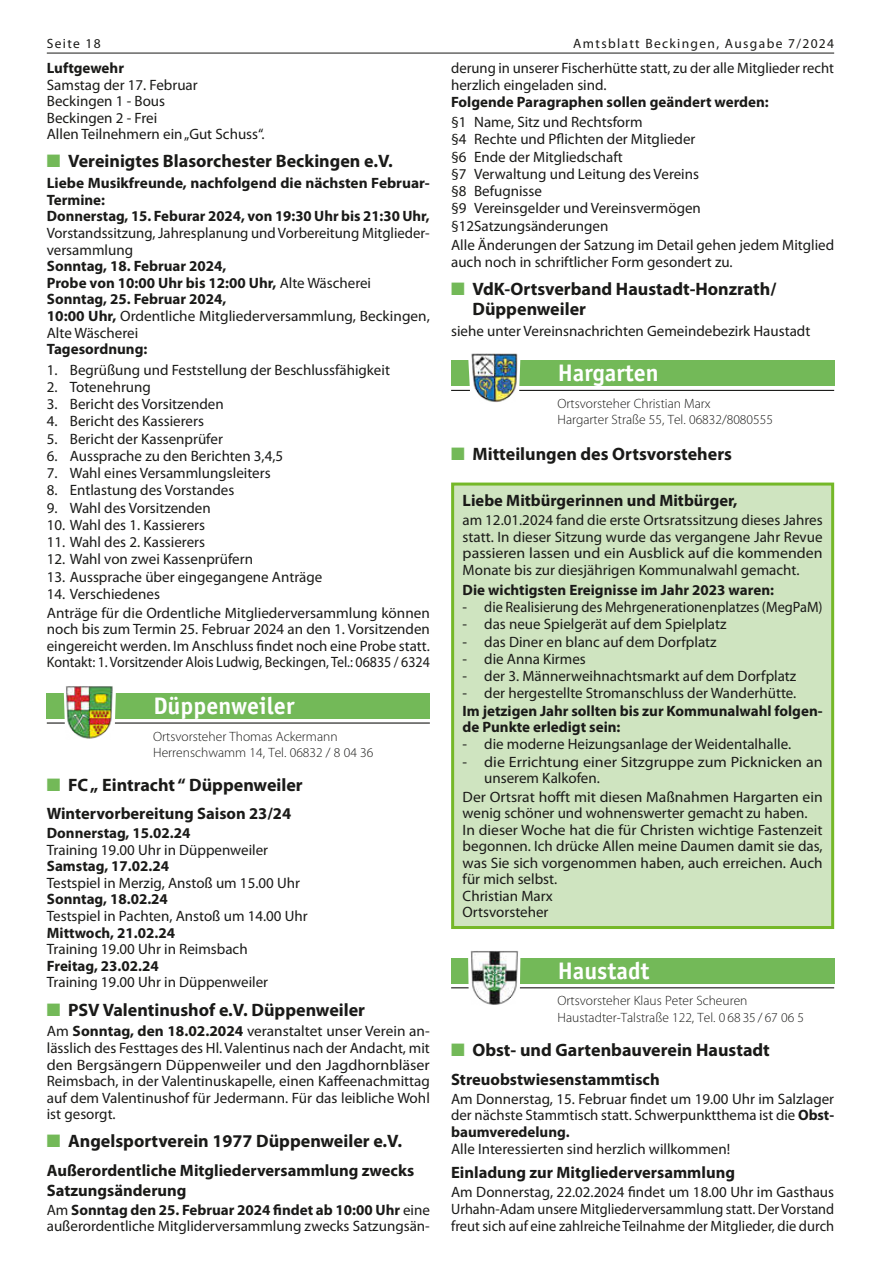
<style>
.page{position:relative;width:881px;height:1263px;background:#fff}
.page>*{position:absolute;margin:0;border:0;box-sizing:border-box;transform-origin:0 0}
.t1{font:700 24px "Officina Sans LT";color:#fff}
.t2{font:700 18px/19.8px "Myriad Pro";color:#1a1a18}
.t3{font:700 16.5px/20px "Myriad Pro";color:#1a1a18}
.t4{font:15px/16.6px "Myriad Pro";color:#1a1a18}
.t5{font:700 15px/16.6px "Myriad Pro";color:#1a1a18}
.t6{font:15px/16.5px "Myriad Pro";color:#1a1a18;scale:1.04 1}
.t7{font:300 13.5px/16.2px "Myriad Pro";color:#1a1a18}
.t8{font:13.5px "Myriad Pro";letter-spacing:.1em;color:#1a1a18}
.s1{color:#73b958}
.s2{font-weight:400}
.s3{font-weight:700}
</style>
<div class="page">
<hr style="left:47px;top:53px;width:786px;height:1px;background:#1a1a18">
<div style="left:451px;top:361px;width:382px;height:25px;background:#73b958"></div>
<hr style="left:451px;top:390px;width:382px;height:1px;background:#1a1a18">
<svg style="left:468px;top:360px;width:52px;height:31px"></svg>
<img style="left:470px;top:353px;width:48px;height:50px">
<div style="left:452px;top:484px;width:380px;height:443px;background:#cfe4c0"></div>
<div style="left:451px;top:482px;width:382px;height:447px;border:3px solid #75b828"></div>
<div style="left:451px;top:958px;width:382px;height:26px;background:#73b958"></div>
<hr style="left:451px;top:987px;width:382px;height:1px;background:#1a1a18">
<svg style="left:468px;top:951px;width:52px;height:38px"></svg>
<img style="left:470px;top:951px;width:48px;height:54px">
<div style="left:47px;top:693px;width:382px;height:26px;background:#73b958"></div>
<hr style="left:47px;top:722px;width:382px;height:2px;background:#1a1a18">
<svg style="left:64px;top:693px;width:52px;height:31px"></svg>
<img style="left:66px;top:686px;width:48px;height:53px">
<p class="t8" style="left:47px;top:35px;width:55px">Seite 18</p>
<p class="t8" style="left:573px;top:35px;width:262px">Amtsblatt Beckingen, Ausgabe 7/2024</p>
<p class="t4" style="left:451px;top:59px;width:384px">derung in unserer Fischerhütte statt, zu der alle Mitglieder recht herzlich eingeladen sind.</p>
<p class="t5" style="left:451px;top:93px;width:319px">Folgende Paragraphen sollen geändert werden:</p>
<p class="t4" style="left:451px;top:113px;width:251px;line-height:17.2px">§1 Name, Sitz und Rechtsform<br>§4 Rechte und Pflichten der Mitglieder §6 Ende der Mitgliedschaft<br>§7 Verwaltung und Leitung des Vereins §8 Befugnisse<br>§9 Vereinsgelder und Vereinsvermögen §12Satzungsänderungen</p>
<p class="t4" style="left:451px;top:236px;width:384px">Alle Änderungen der Satzung im Detail gehen jedem Mitglied auch noch in schriftlicher Form gesondert zu.</p>
<p class="t2" style="left:472px;top:278px;width:305px;text-indent:-21px"><span class="s1">■</span> VdK-Ortsverband Haustadt-Honzrath/<br>Düppenweiler</p>
<p class="t4" style="left:451px;top:322px;width:360px">siehe unter Vereinsnachrichten Gemeindebezirk Haustadt</p>
<p class="t5" style="left:47px;top:59px;width:79px">Luftgewehr</p>
<p class="t4" style="left:47px;top:76px;width:219px">Samstag der 17. Februar<br>Beckingen 1 - Bous<br>Beckingen 2 - Frei<br>Allen Teilnehmern ein „Gut Schuss“.</p>
<p class="t2" style="left:47px;top:151px;width:346px"><span class="s1">■</span> Vereinigtes Blasorchester Beckingen e.V.</p>
<p class="t5" style="left:47px;top:174px;width:384px">Liebe Musikfreunde, nachfolgend die nächsten Februar-<br>Termine:<br>Donnerstag, 15. Feburar 2024, von 19:30 Uhr bis 21:30 Uhr,</p>
<p class="t4" style="left:47px;top:224px;width:384px">Vorstandssitzung, Jahresplanung und Vorbereitung Mitglieder&shy;versammlung</p>
<p class="t5" style="left:47px;top:257px;width:384px">Sonntag, 18. Februar 2024,<br>Probe von 10:00 Uhr bis 12:00 Uhr, <span class="s2">Alte Wäscherei </span>Sonntag, 25. Februar 2024,<br>10:00 Uhr, <span class="s2">Ordentliche Mitgliederversammlung, Beckingen, Alte Wäscherei</span></p>
<p class="t5" style="left:47px;top:340px;width:102px">Tagesordnung:</p>
<p class="t4" style="left:47px;top:361px;width:344px">1. Begrüßung und Feststellung der Beschlussfähigkeit</p>
<p class="t4" style="left:47px;top:378px;width:106px">2. Totenehrung</p>
<p class="t4" style="left:47px;top:395px;width:178px">3. Bericht des Vorsitzenden</p>
<p class="t4" style="left:47px;top:413px;width:158px">4. Bericht des Kassierers</p>
<p class="t4" style="left:47px;top:430px;width:177px">5. Bericht der Kassenprüfer</p>
<p class="t4" style="left:47px;top:447px;width:238px">6. Aussprache zu den Berichten 3,4,5</p>
<p class="t4" style="left:47px;top:464px;width:225px">7. Wahl eines Versammlungsleiters</p>
<p class="t4" style="left:47px;top:482px;width:189px">8. Entlastung des Vorstandes</p>
<p class="t4" style="left:47px;top:499px;width:165px">9. Wahl des Vorsitzenden</p>
<p class="t4" style="left:47px;top:516px;width:160px">10. Wahl des 1. Kassierers</p>
<p class="t4" style="left:47px;top:533px;width:160px">11. Wahl des 2. Kassierers</p>
<p class="t4" style="left:47px;top:551px;width:208px">12. Wahl von zwei Kassenprüfern</p>
<p class="t4" style="left:47px;top:568px;width:277px">13. Aussprache über eingegangene Anträge</p>
<p class="t4" style="left:47px;top:584px;width:384px;line-height:18.8px">14. Verschiedenes<br>Anträge für die Ordentliche Mitgliederversammlung können</p>
<p class="t4" style="left:47px;top:621px;width:384px;text-align:justify">noch bis zum Termin 25. Februar 2024 an den 1. Vorsitzenden eingereicht werden. Im Anschluss findet noch eine Probe statt.<br>Kontakt: 1. Vorsitzender Alois Ludwig, Beckingen, Tel.: 06835 / 6324</p>
<h1 class="t1" style="left:557px;top:358px;width:102px">Hargarten</h1>
<p class="t7" style="left:557px;top:395px;width:217px">Ortsvorsteher Christian Marx<br>Hargarter Straße 55, Tel. 06832/8080555</p>
<p class="t2" style="left:451px;top:443px;width:282px"><span class="s1">■</span> Mitteilungen des Ortsvorstehers</p>
<p class="t3" style="left:462px;top:490px;width:276px">Liebe Mitbürgerinnen und Mitbürger,</p>
<p class="t4" style="left:462px;top:511px;width:361px;text-align:justify">am 12.01.2024 fand die erste Ortsratssitzung dieses Jahres statt. In dieser Sitzung wurde das vergangene Jahr Revue passieren lassen und ein Ausblick auf die kommenden Monate bis zur diesjährigen Kommunalwahl gemacht.</p>
<p class="t5" style="left:462px;top:581px;width:313px">Die wichtigsten Ereignisse im Jahr 2023 waren:</p>
<p class="t4" style="left:462px;top:598px;width:361px">- die Realisierung des Mehrgenerationenplatzes (MegPaM)</p>
<p class="t4" style="left:462px;top:616px;width:265px">- das neue Spielgerät auf dem Spielplatz</p>
<p class="t4" style="left:462px;top:633px;width:255px">- das Diner en blanc auf dem Dorfplatz</p>
<p class="t4" style="left:462px;top:650px;width:125px">- die Anna Kirmes</p>
<p class="t4" style="left:462px;top:667px;width:335px">- der 3. Männerweihnachtsmarkt auf dem Dorfplatz</p>
<p class="t4" style="left:462px;top:685px;width:335px">- der hergestellte Stromanschluss der Wanderhütte.</p>
<p class="t5" style="left:462px;top:702px;width:361px">Im jetzigen Jahr sollten bis zur Kommunalwahl folgen&shy;de Punkte erledigt sein:</p>
<p class="t4" style="left:462px;top:736px;width:330px">- die moderne Heizungsanlage der Weidentalhalle.</p>
<p class="t4" style="left:484px;top:753px;width:340px;text-indent:-22px">- die Errichtung einer Sitzgruppe zum Picknicken an unserem Kalkofen.</p>
<p class="t6" style="left:462px;top:788px;width:347px">Der Ortsrat hofft mit diesen Maßnahmen Hargarten ein wenig schöner und wohnenswerter gemacht zu haben.<br>In dieser Woche hat die für Christen wichtige Fastenzeit begonnen. Ich drücke Allen meine Daumen damit sie das, was Sie sich vorgenommen haben, auch erreichen. Auch für mich selbst.<br>Christian Marx<br>Ortsvorsteher</p>
<h1 class="t1" style="left:153px;top:691px;width:142px">Düppenweiler</h1>
<p class="t7" style="left:153px;top:728px;width:222px">Ortsvorsteher Thomas Ackermann<br>Herrenschwamm 14, Tel. 06832 / 8 04 36</p>
<p class="t2" style="left:47px;top:774px;width:257px"><span class="s1">■</span> FC „ Eintracht “ Düppenweiler</p>
<p class="t3" style="left:47px;top:803px;width:246px">Wintervorbereitung Saison 23/24</p>
<p class="t5" style="left:47px;top:824px;width:145px">Donnerstag, 15.02.24</p>
<p class="t4" style="left:47px;top:841px;width:223px">Training 19.00 Uhr in Düppenweiler</p>
<p class="t5" style="left:47px;top:857px;width:124px">Samstag, 17.02.24</p>
<p class="t4" style="left:47px;top:874px;width:254px">Testspiel in Merzig, Anstoß um 15.00 Uhr</p>
<p class="t5" style="left:47px;top:890px;width:122px">Sonntag, 18.02.24</p>
<p class="t4" style="left:47px;top:907px;width:262px">Testspiel in Pachten, Anstoß um 14.00 Uhr</p>
<p class="t5" style="left:47px;top:924px;width:130px">Mittwoch, 21.02.24</p>
<p class="t4" style="left:47px;top:941px;width:202px">Training 19.00 Uhr in Reimsbach</p>
<p class="t5" style="left:47px;top:957px;width:113px">Freitag, 23.02.24</p>
<p class="t4" style="left:47px;top:974px;width:223px">Training 19.00 Uhr in Düppenweiler</p>
<p class="t2" style="left:47px;top:999px;width:319px"><span class="s1">■</span> PSV Valentinushof e.V. Düppenweiler</p>
<p class="t4" style="left:47px;top:1023px;width:384px;text-align:justify">Am <span class="s3">Sonntag, den 18.02.2024</span> veranstaltet unser Verein an&shy;lässlich des Festtages des Hl. Valentinus nach der Andacht, mit den Bergsängern Düppenweiler und den Jagdhornbläser Reimsbach, in der Valentinuskapelle, einen Kaffeenachmittag auf dem Valentinushof für Jedermann. Für das leibliche Wohl ist gesorgt.</p>
<p class="t2" style="left:47px;top:1131px;width:355px"><span class="s1">■</span> Angelsportverein 1977 Düppenweiler e.V.</p>
<p class="t3" style="left:47px;top:1160px;width:369px">Außerordentliche Mitgliederversammlung zwecks<br>Satzungsänderung</p>
<p class="t4" style="left:47px;top:1201px;width:384px">Am <span class="s3">Sonntag den 25. Februar 2024 findet ab 10:00 Uhr</span> eine außerordentliche Mitgliderversammlung zwecks Satzungsän-</p>
<h1 class="t1" style="left:557px;top:956px;width:93px">Haustadt</h1>
<p class="t7" style="left:557px;top:993px;width:248px">Ortsvorsteher Klaus Peter Scheuren<br>Haustadter-Talstraße 122, Tel. 0 68 35/ 67 06 5</p>
<p class="t2" style="left:451px;top:1039px;width:320px"><span class="s1">■</span> Obst- und Gartenbauverein Haustadt</p>
<p class="t3" style="left:451px;top:1068px;width:210px">Streuobstwiesenstammtisch</p>
<p class="t4" style="left:451px;top:1090px;width:384px;text-align:justify">Am Donnerstag, 15. Februar findet um 19.00 Uhr im Salzlager der nächste Stammtisch statt. Schwerpunktthema ist die <span class="s3">Obst&shy;baumveredelung.</span></p>
<p class="t4" style="left:451px;top:1140px;width:280px">Alle Interessierten sind herzlich willkommen!</p>
<p class="t3" style="left:451px;top:1162px;width:285px">Einladung zur Mitgliederversammlung</p>
<p class="t4" style="left:451px;top:1184px;width:384px;text-align:justify">Am Donnerstag, 22.02.2024 findet um 18.00 Uhr im Gasthaus Urhahn-Adam unsere Mitgliederversammlung statt. Der Vorstand freut sich auf eine zahlreiche Teilnahme der Mitglieder, die durch</p>
</div>
